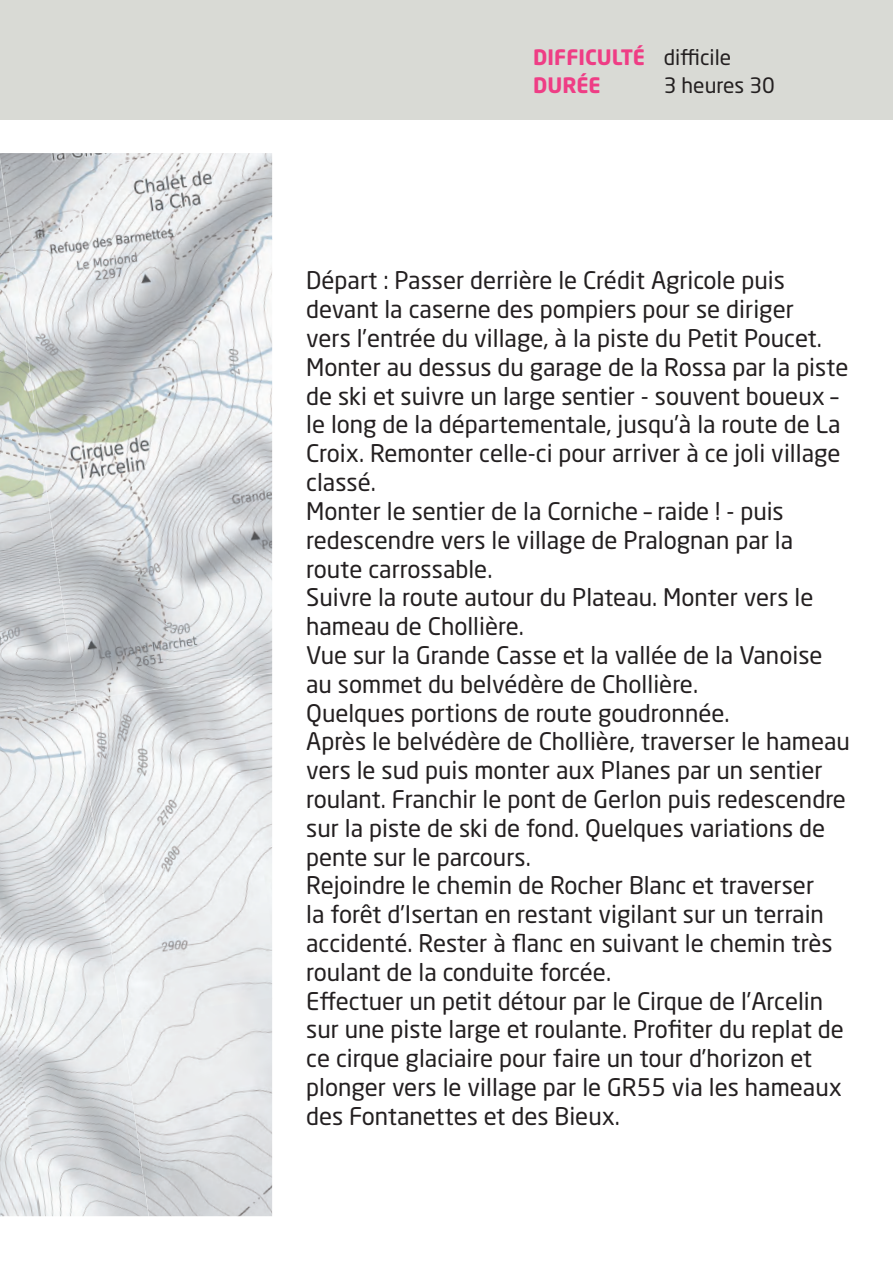
<style>
.page{position:relative;width:893px;height:1263px;background:#fff}
.page>*{position:absolute;margin:0;border:0;box-sizing:border-box;transform-origin:0 0}
.t1{font:24px/28.8px "Neo Sans Std";color:#231f20}
.t2{font:700 21px/28px "Neo Sans Std";color:#ef3d85}
.t3{font:21px "Neo Sans Std";color:#231f20}
.s1{font-weight:400;color:#231f20}
</style>
<div class="page">
<div style="left:0;top:0;width:893px;height:119px;background:#d9dad5"></div>
<img style="left:0;top:276px;width:61px;height:425px">
<img style="left:0;top:153px;width:272px;height:123px">
<img style="left:17px;top:239px;width:255px;height:356px">
<img style="left:61px;top:565px;width:211px;height:136px">
<img style="left:0;top:701px;width:121px;height:515px">
<img style="left:0;top:1034px;width:41px;height:182px">
<img style="left:76px;top:673px;width:196px;height:347px">
<img style="left:121px;top:998px;width:151px;height:218px">
<p class="t2" style="left:533px;top:42px;width:200px">DIFFICULTÉ <span class="s1">difficile<br></span>DURÉE</p>
<p class="t3" style="left:664px;top:72px;width:113px">3 heures 30</p>
<p class="t1" style="left:306px;top:266px;width:545px">Départ : Passer derrière le Crédit Agricole puis devant la caserne des pompiers pour se diriger<br>vers l’entrée du village, à la piste du Petit Poucet.<br>Monter au dessus du garage de la Rossa par la piste de ski et suivre un large sentier - souvent boueux – le long de la départementale, jusqu’à la route de La Croix. Remonter celle-ci pour arriver à ce joli village classé.<br>Monter le sentier de la Corniche – raide ! - puis redescendre vers le village de Pralognan par la route carrossable.<br>Suivre la route autour du Plateau. Monter vers le hameau de Chollière.<br>Vue sur la Grande Casse et la vallée de la Vanoise au sommet du belvédère de Chollière.<br>Quelques portions de route goudronnée.<br>Après le belvédère de Chollière, traverser le hameau vers le sud puis monter aux Planes par un sentier roulant. Franchir le pont de Gerlon puis redescendre sur la piste de ski de fond. Quelques variations de pente sur le parcours.<br>Rejoindre le chemin de Rocher Blanc et traverser<br>la forêt d’Isertan en restant vigilant sur un terrain accidenté. Rester à flanc en suivant le chemin très roulant de la conduite forcée.<br>Effectuer un petit détour par le Cirque de l’Arcelin sur une piste large et roulante. Profiter du replat de ce cirque glaciaire pour faire un tour d’horizon et plonger vers le village par le GR55 via les hameaux des Fontanettes et des Bieux.</p>
</div>
